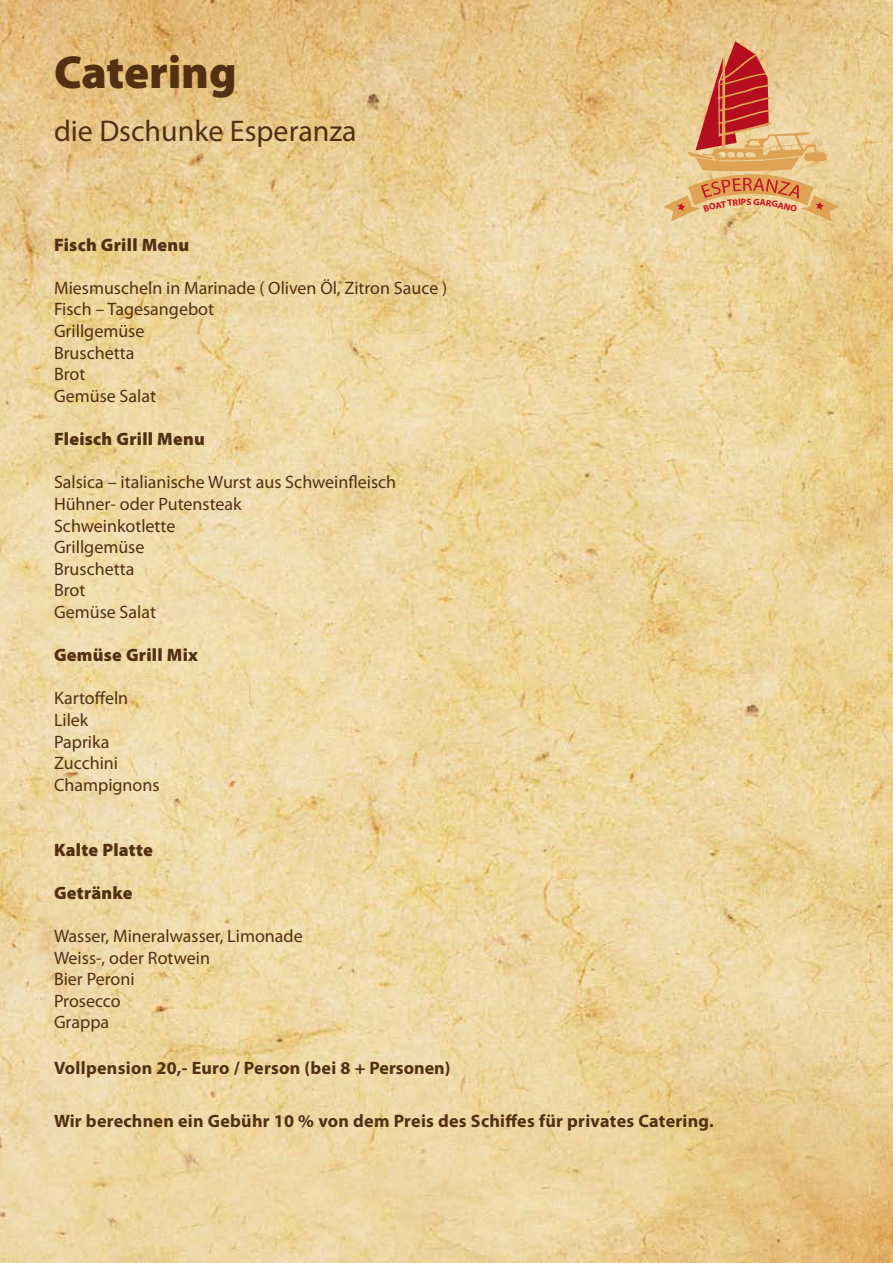
<style>
.page{position:relative;width:893px;height:1263px;background:#fff}
.page>*{position:absolute;margin:0;border:0;box-sizing:border-box;transform-origin:0 0}
.t1{font:900 46.5px "Myriad Pro";letter-spacing:-.005em;color:#533014}
.t2{font:30px "Myriad Pro";color:#533014}
.t3{font:18px/21.6px "Myriad Pro";color:#533014}
.t4{font:700 18px "Myriad Pro";letter-spacing:.015em;color:#533014}
.t5{font:900 18px "Myriad Pro";letter-spacing:.015em;color:#533014}
.t6{font:700 9.15px "Myriad Pro";color:#c71221;scale:1.04 1}
</style>
<div class="page">
<img style="left:1px;top:0;width:892px;height:1263px">
<svg style="left:664px;top:41px;width:175px;height:180px;background:#e0aa79"></svg>
<h1 class="t1" style="left:54px;top:41px;width:184px">Catering</h1>
<h2 class="t2" style="left:54px;top:113px;width:304px">die Dschunke Esperanza</h2>
<p class="t5" style="left:54px;top:233px;width:137px">Fisch Grill Menu</p>
<p class="t3" style="left:54px;top:277px;width:395px">Miesmuscheln in Marinade ( Oliven Öl, Zitron Sauce )<br>Fisch – Tagesangebot<br>Grillgemüse<br>Bruschetta<br>Brot<br>Gemüse Salat</p>
<p class="t5" style="left:54px;top:427px;width:152px">Fleisch Grill Menu</p>
<p class="t3" style="left:54px;top:471px;width:344px">Salsica – italianische Wurst aus Schweinfleisch<br>Hühner- oder Putensteak<br>Schweinkotlette<br>Grillgemüse<br>Bruschetta<br>Brot<br>Gemüse Salat</p>
<p class="t5" style="left:54px;top:643px;width:146px">Gemüse Grill Mix</p>
<p class="t3" style="left:54px;top:687px;width:107px">Kartoffeln<br>Lilek<br>Paprika<br>Zucchini<br>Champignons</p>
<p class="t5" style="left:54px;top:837px;width:100px">Kalte Platte</p>
<p class="t5" style="left:54px;top:881px;width:80px">Getränke</p>
<p class="t3" style="left:54px;top:925px;width:250px">Wasser, Mineralwasser, Limonade<br>Weiss-, oder Rotwein<br>Bier Peroni<br>Prosecco<br>Grappa</p>
<p class="t4" style="left:54px;top:1056px;width:398px">Vollpension 20,- Euro / Person (bei 8 + Personen)</p>
<p class="t4" style="left:54px;top:1109px;width:661px">Wir berechnen ein Gebühr 10 % von dem Preis des Schiffes für privates Catering.</p>
<p class="t6" style="left:746px;top:196px;width:7px">S</p>
</div>
